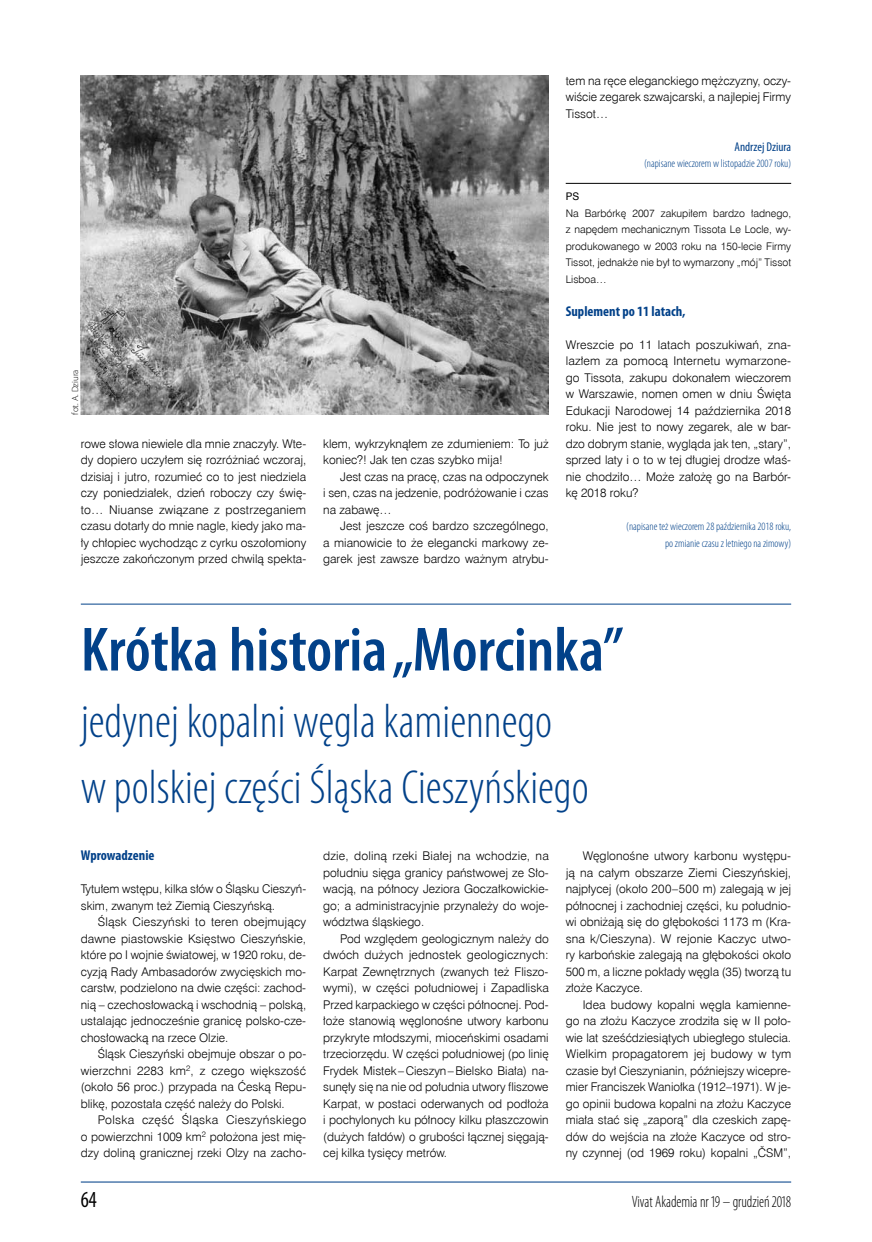
<style>
.page{position:relative;width:872px;height:1242px;background:#fff}
.page>*{position:absolute;margin:0;border:0;box-sizing:border-box;transform-origin:0 0}
.t1{font:600 condensed 63px "Myriad Pro";color:#024189}
.t2{font:300 condensed 48px/66px "Myriad Pro";color:#024189}
.t3{font:condensed 23.1px "Myriad Pro";color:#000;scale:.91 1}
.t4{font:300 condensed 16.5px "Myriad Pro";color:#000;scale:.91 1}
.t5{font:700 condensed 14.25px "Myriad Pro";color:#024189}
.t6{font:condensed 12.75px "Myriad Pro";color:#024189}
.t7{font:12px/16.5px "Swis 721 Lt EU";color:#000;text-align:justify}
.t8{font:300 condensed 11.25px/16.5px "Myriad Pro";color:#024189;text-align:right}
.t9{font:10.5px/16.5px "Swis 721 Lt EU";color:#000;text-align:justify}
.t10{font:10.5px "Swis 721 EU";color:#000}
.t11{font:300 9px "Myriad Pro";color:#000}
</style>
<div class="page">
<hr style="left:81px;top:1181px;width:710px;height:1px;background:#024189">
<hr style="left:566px;top:183px;width:225px;height:1px;background:#000">
<img style="left:81px;top:75px;width:468px;height:340px">
<hr style="left:81px;top:604px;width:710px;height:1px;background:#024189">
<p class="t11" style="left:70px;top:415px;width:47px;rotate:-90deg">fot. A. Dziura</p>
<p class="t7" style="left:81px;top:435px;width:227px">rowe słowa niewiele dla mnie znaczyły. Wte&shy;dy dopiero uczyłem się rozróżniać wczoraj, dzisiaj i jutro, rozumieć co to jest niedziela czy poniedziałek, dzień roboczy czy świę&shy;to… Niuanse związane z postrzeganiem czasu dotarły do mnie nagle, kiedy jako ma&shy;ły chłopiec wychodząc z cyrku oszołomiony jeszcze zakończonym przed chwilą spekta-</p>
<p class="t7" style="left:323px;top:435px;width:227px">klem, wykrzyknąłem ze zdumieniem: To już koniec?! Jak ten czas szybko mija!</p>
<p class="t7" style="left:323px;top:468px;width:227px;text-indent:17px">Jest czas na pracę, czas na odpoczynek i sen, czas na jedzenie, podróżowanie i czas na zabawę…</p>
<p class="t7" style="left:323px;top:518px;width:227px;text-indent:17px">Jest jeszcze coś bardzo szczególnego, a mianowicie to że elegancki markowy ze&shy;garek jest zawsze bardzo ważnym atrybu-</p>
<p class="t7" style="left:566px;top:72px;width:227px">tem na ręce eleganckiego mężczyzny, oczy&shy;wiście zegarek szwajcarski, a najlepiej Firmy Tissot…</p>
<p class="t6" style="left:734px;top:139px;width:58px">Andrzej Dziura</p>
<p class="t8" style="left:644px;top:155px;width:149px">(napisane wieczorem w listopadzie 2007 roku)</p>
<p class="t10" style="left:566px;top:190px;width:15px">PS</p>
<p class="t9" style="left:566px;top:205px;width:227px">Na Barbórkę 2007 zakupiłem bardzo ładnego, z napędem mechanicznym Tissota Le Locle, wy&shy;produkowanego w 2003 roku na 150-lecie Firmy Tissot, jednakże nie był to wymarzony „mój” Tissot Lisboa…</p>
<p class="t5" style="left:566px;top:302px;width:121px">Suplement po 11 latach,</p>
<p class="t7" style="left:566px;top:336px;width:227px">Wreszcie po 11 latach poszukiwań, zna&shy;lazłem za pomocą Internetu wymarzone&shy;go Tissota, zakupu dokonałem wieczorem w Warszawie, nomen omen w dniu Święta Edukacji Narodowej 14 października 2018 roku. Nie jest to nowy zegarek, ale w bar&shy;dzo dobrym stanie, wygląda jak ten, „stary”, sprzed laty i o to w tej długiej drodze właś&shy;nie chodziło… Może założę go na Barbór&shy;kę 2018 roku?</p>
<p class="t8" style="left:626px;top:518px;width:166px">(napisane też wieczorem 28 października 2018 roku, po zmianie czasu z letniego na zimowy)</p>
<h1 class="t1" style="left:81px;top:615px;width:544px">Krótka historia „Morcinka”</h1>
<h2 class="t2" style="left:81px;top:689px;width:509px">jedynej kopalni węgla kamiennego w polskiej części Śląska Cieszyńskiego</h2>
<p class="t5" style="left:81px;top:846px;width:75px">Wprowadzenie</p>
<p class="t7" style="left:81px;top:881px;width:227px">Tytułem wstępu, kilka słów o Śląsku Cieszyń&shy;skim, zwanym też Ziemią Cieszyńską.</p>
<p class="t7" style="left:81px;top:914px;width:227px;text-indent:17px">Śląsk Cieszyński to teren obejmujący dawne piastowskie Księstwo Cieszyńskie, które po I wojnie światowej, w 1920 roku, de&shy;cyzją Rady Ambasadorów zwycięskich mo&shy;carstw, podzielono na dwie części: zachod&shy;nią – czechosłowacką i wschodnią – polską, ustalając jednocześnie granicę polsko-cze&shy;chosłowacką na rzece Olzie.</p>
<p class="t7" style="left:81px;top:1046px;width:227px;text-indent:17px">Śląsk Cieszyński obejmuje obszar o po&shy;wierzchni 2283 km<sup>2</sup>, z czego większość (około 56 proc.) przypada na Ćeską Repu&shy;blikę, pozostała część należy do Polski.</p>
<p class="t7" style="left:81px;top:1112px;width:227px;text-indent:17px">Polska część Śląska Cieszyńskiego o powierzchni 1009 km<sup>2</sup> położona jest mię&shy;dzy doliną granicznej rzeki Olzy na zacho-</p>
<p class="t7" style="left:323px;top:848px;width:227px">dzie, doliną rzeki Białej na wchodzie, na południu sięga granicy państwowej ze Sło&shy;wacją, na północy Jeziora Goczałkowickie&shy;go; a administracyjnie przynależy do woje&shy;wództwa śląskiego.</p>
<p class="t7" style="left:323px;top:930px;width:227px;text-indent:17px">Pod względem geologicznym należy do dwóch dużych jednostek geologicznych:<br>Karpat Zewnętrznych (zwanych też Fliszo&shy;wymi), w części południowej i Zapadliska Przed karpackiego w części północnej. Pod&shy;łoże stanowią węglonośne utwory karbonu przykryte młodszymi, mioceńskimi osadami trzeciorzędu. W części południowej (po linię Frydek Mistek –Cieszyn–Bielsko Biała) na&shy;sunęły się na nie od południa utwory fliszowe Karpat, w postaci oderwanych od podłoża i pochylonych ku północy kilku płaszczowin (dużych fałdów) o grubości łącznej sięgają&shy;cej kilka tysięcy metrów.</p>
<p class="t7" style="left:566px;top:848px;width:227px;text-indent:17px">Węglonośne utwory karbonu występu&shy;ją na całym obszarze Ziemi Cieszyńskiej, najpłycej (około 200–500 m) zalegają w jej północnej i zachodniej części, ku południo&shy;wi obniżają się do głębokości 1173 m (Kra&shy;sna k/Cieszyna). W rejonie Kaczyc utwo&shy;ry karbońskie zalegają na głębokości około 500 m, a liczne pokłady węgla (35) tworzą tu złoże Kaczyce.</p>
<p class="t7" style="left:566px;top:996px;width:227px;text-indent:17px">Idea budowy kopalni węgla kamienne&shy;go na złożu Kaczyce zrodziła się w II poło&shy;wie lat sześćdziesiątych ubiegłego stulecia.<br>Wielkim propagatorem jej budowy w tym czasie był Cieszynianin, późniejszy wicepre&shy;mier Franciszek Waniołka (1912–1971). W je&shy;go opinii budowa kopalni na złożu Kaczyce miała stać się „zaporą” dla czeskich zapę&shy;dów do wejścia na złoże Kaczyce od stro&shy;ny czynnej (od 1969 roku) kopalni „ČSM”,</p>
<h3 class="t3" style="left:81px;top:1185px;width:19px">64</h3>
<h3 class="t4" style="left:632px;top:1192px;width:176px">Vivat Akademia nr 19 – grudzień 2018</h3>
</div>
